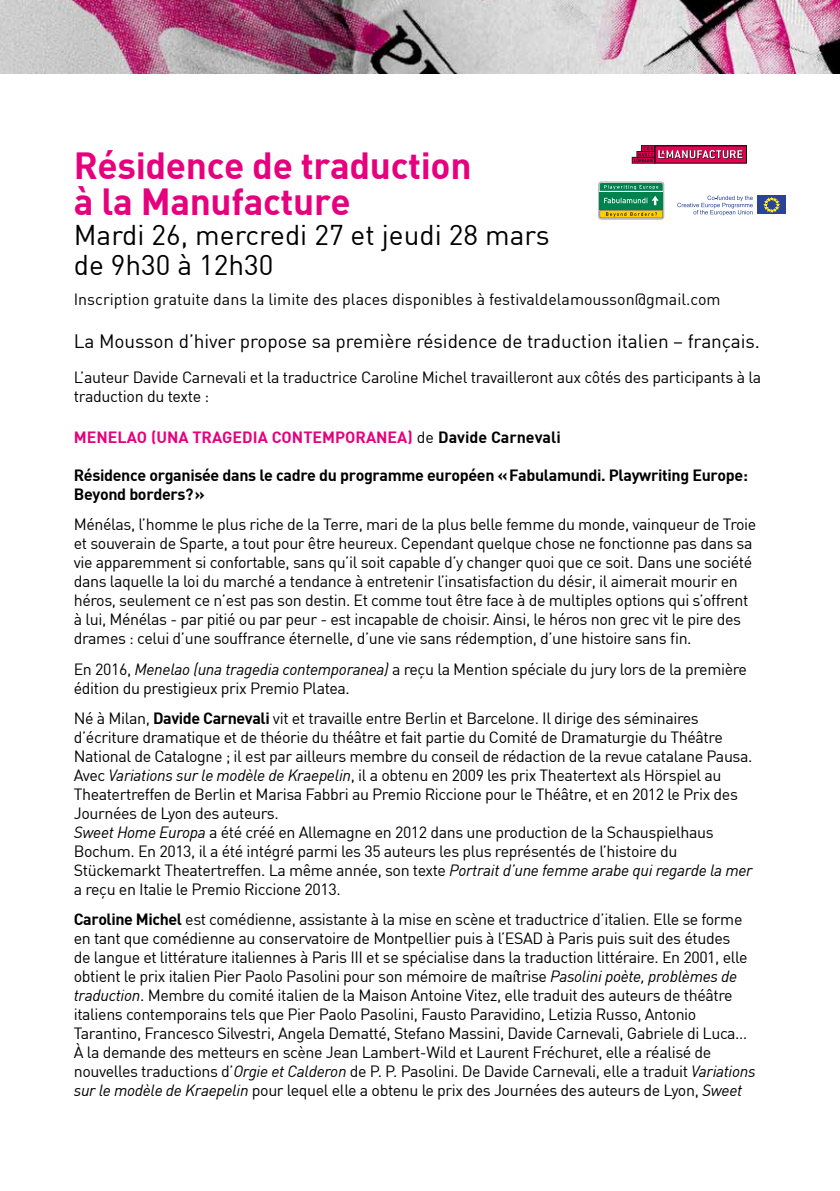
<style>
.page{position:relative;width:840px;height:1191px;background:#fff}
.page>*{position:absolute;margin:0;border:0;box-sizing:border-box;transform-origin:0 0}
.t1{font:37px/36px "DIN Bold";letter-spacing:-.01em;color:#e6007d}
.t2{font:28px/30px "DIN";color:#000}
.t3{font:19px "DIN";letter-spacing:-.005em;color:#000}
.t4{font:16px/19px "DIN";letter-spacing:-.025em;color:#000}
.t5{font:16px/19px "DIN Bold";letter-spacing:-.02em;color:#000}
.t6{font:16px "DIN";color:#000}
.t7{font:16px "DIN Bold";color:#e6007d}
.s1{font-family:"DIN";color:#000}
.s2{color:#000}
.s3{font-style:italic}
.s4{font-family:"DIN Bold"}
</style>
<div class="page">
<img style="left:0;top:0;width:839px;height:74px">
<svg style="left:742px;top:147px;width:2px;height:14px"></svg>
<div style="left:632px;top:157px;width:22px;height:6px;background:#e50051"></div>
<div style="left:640px;top:145px;width:14px;height:7px;border:1px solid #1f1f1d"></div>
<div style="left:631px;top:157px;width:23px;height:6px;border:1px solid #1f1f1d"></div>
<svg style="left:634px;top:147px;width:108px;height:15px;background:#c13868"></svg>
<svg style="left:677px;top:196px;width:75px;height:19px"></svg>
<div style="left:757px;top:195px;width:28px;height:19px;background:#2a4394"></div>
<svg style="left:763px;top:198px;width:15px;height:14px"></svg>
<div style="left:598px;top:182px;width:65px;height:37px;border:1px solid #a8a8a7;border-radius:3px"></div>
<svg style="left:599px;top:183px;width:63px;height:35px;background:#4c9a52"></svg>
<h1 class="t1" style="left:74px;top:146px;width:399px">Résidence de traduction à la Manufacture</h1>
<h2 class="t2" style="left:74px;top:220px;width:477px">Mardi 26, mercredi 27 et jeudi 28 mars de 9h30 à 12h30</h2>
<p class="t6" style="left:74px;top:290px;width:648px">Inscription gratuite dans la limite des places disponibles à festivaldelamousson@gmail.com</p>
<p class="t3" style="left:74px;top:329px;width:687px">La Mousson d’hiver propose sa première résidence de traduction italien – français.</p>
<p class="t4" style="left:74px;top:367px;width:688px">L’auteur Davide Carnevali et la traductrice Caroline Michel travailleront aux côtés des participants à la traduction du texte :</p>
<p class="t7" style="left:74px;top:427px;width:488px">MENELAO (UNA TRAGEDIA CONTEMPORANEA) <span class="s1">de</span> <span class="s2">Davide Carnevali</span></p>
<p class="t5" style="left:74px;top:465px;width:675px">Résidence organisée dans le cadre du programme européen «Fabulamundi. Playwriting Europe:<br>Beyond borders?»</p>
<p class="t4" style="left:74px;top:515px;width:683px">Ménélas, l’homme le plus riche de la Terre, mari de la plus belle femme du monde, vainqueur de Troie et souverain de Sparte, a tout pour être heureux. Cependant quelque chose ne fonctionne pas dans sa vie apparemment si confortable, sans qu’il soit capable d’y changer quoi que ce soit. Dans une société dans laquelle la loi du marché a tendance à entretenir l’insatisfaction du désir, il aimerait mourir en héros, seulement ce n’est pas son destin. Et comme tout être face à de multiples options qui s’offrent à lui, Ménélas - par pitié ou par peur - est incapable de choisir. Ainsi, le héros non grec vit le pire des drames : celui d’une souffrance éternelle, d’une vie sans rédemption, d’une histoire sans fin.</p>
<p class="t4" style="left:74px;top:659px;width:674px">En 2016, <span class="s3">Menelao (una tragedia contemporanea)</span> a reçu la Mention spéciale du jury lors de la première édition du prestigieux prix Premio Platea.</p>
<p class="t4" style="left:74px;top:708px;width:680px">Né à Milan, <span class="s4">Davide Carnevali</span> vit et travaille entre Berlin et Barcelone. Il dirige des séminaires d’écriture dramatique et de théorie du théâtre et fait partie du Comité de Dramaturgie du Théâtre National de Catalogne ; il est par ailleurs membre du conseil de rédaction de la revue catalane Pausa.<br>Avec <span class="s3">Variations sur le modèle de Kraepelin</span>, il a obtenu en 2009 les prix Theatertext als Hörspiel au Theatertreffen de Berlin et Marisa Fabbri au Premio Riccione pour le Théâtre, et en 2012 le Prix des Journées de Lyon des auteurs.<br><span class="s3">Sweet Home Europa</span> a été créé en Allemagne en 2012 dans une production de la Schauspielhaus Bochum. En 2013, il a été intégré parmi les 35 auteurs les plus représentés de l’histoire du Stückemarkt Theatertreffen. La même année, son texte <span class="s3">Portrait d’une femme arabe qui regarde la mer </span>a reçu en Italie le Premio Riccione 2013.</p>
<p class="t4" style="left:74px;top:910px;width:683px"><span class="s4">Caroline Michel</span> est comédienne, assistante à la mise en scène et traductrice d’italien. Elle se forme en tant que comédienne au conservatoire de Montpellier puis à l’ESAD à Paris puis suit des études<br>de langue et littérature italiennes à Paris III et se spécialise dans la traduction littéraire. En 2001, elle obtient le prix italien Pier Paolo Pasolini pour son mémoire de maîtrise <span class="s3">Pasolini poète, problèmes de traduction</span>. Membre du comité italien de la Maison Antoine Vitez, elle traduit des auteurs de théâtre italiens contemporains tels que Pier Paolo Pasolini, Fausto Paravidino, Letizia Russo, Antonio Tarantino, Francesco Silvestri, Angela Dematté, Stefano Massini, Davide Carnevali, Gabriele di Luca… À la demande des metteurs en scène Jean Lambert-Wild et Laurent Fréchuret, elle a réalisé de nouvelles traductions d’<span class="s3">Orgie et Calderon</span> de P. P. Pasolini. De Davide Carnevali, elle a traduit <span class="s3">Variations sur le modèle de Kraepelin</span> pour lequel elle a obtenu le prix des Journées des auteurs de Lyon, <span class="s3">Sweet</span></p>
</div>
